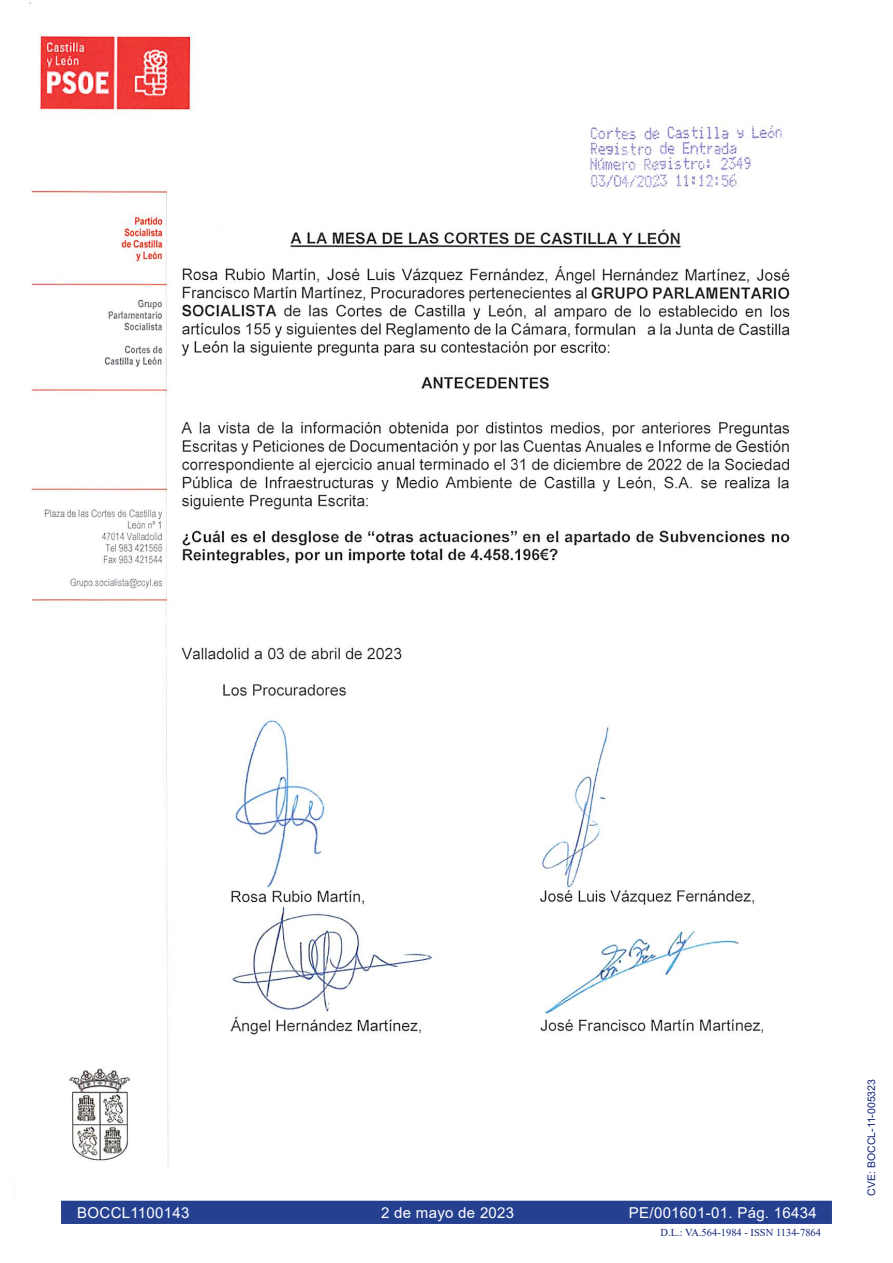
<style>
.page{position:relative;width:893px;height:1263px;background:#fff}
.page>*{position:absolute;margin:0;border:0;box-sizing:border-box;transform-origin:0 0}
.E_CVE{font:15px "Arial";letter-spacing:.02em;color:#fff}
.t1{font:10.5px "Times New Roman";color:#132477}
.t2{font:10.5px "Arial";color:#132477}
</style>
<div class="page">
<div style="left:60px;top:1200px;width:773px;height:25px;background:#25408f"></div>
<div style="left:60px;top:1199px;width:773px;height:26px;border:2px solid #fff"></div>
<img style="left:29px;top:2px;width:804px;height:1198px">
<p class="E_CVE" style="left:77px;top:1202px;width:114px">BOCCL1100143</p>
<p class="E_CVE" style="left:381px;top:1202px;width:135px">2 de mayo de 2023</p>
<p class="E_CVE" style="left:629px;top:1202px;width:189px">PE/001601-01. Pág. 16434</p>
<p class="t1" style="left:661px;top:1225px;width:162px">D.L.: VA.564-1984 - ISSN 1134-7864</p>
<p class="t2" style="left:864px;top:1195px;width:118px;rotate:-90deg">CVE: BOCCL-11-005323</p>
</div>
